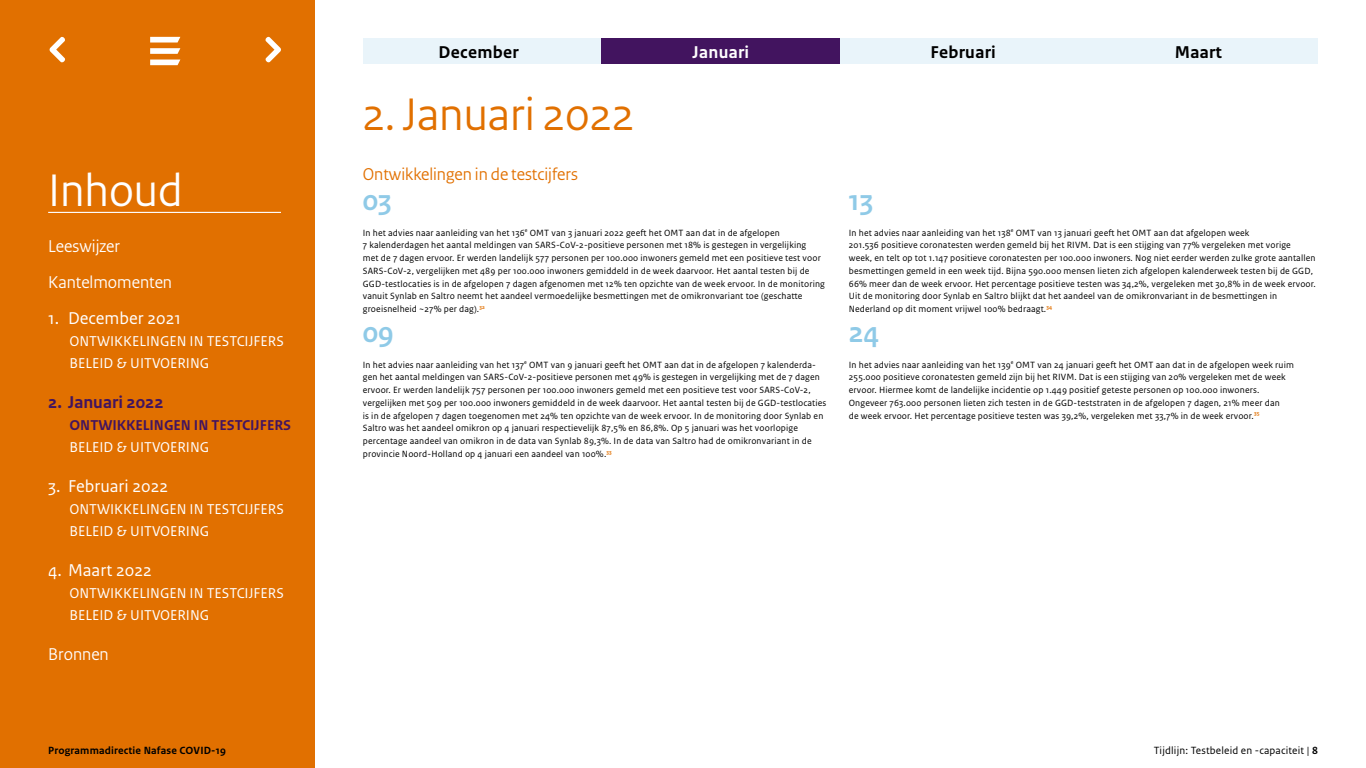
<style>
.page{position:relative;width:1366px;height:768px;background:#fff}
.page>*{position:absolute;margin:0;border:0;box-sizing:border-box;transform-origin:0 0}
.Kop_1{font:48px "Rijksoverheid Sans Heading";color:#e17000}
.Kop_1-2{font:48px "Rijksoverheid Sans Heading";color:#fff}
.Dag{font:700 30px "Rijksoverheid Sans Heading";color:#8fcae7}
.Kop_2_genummerd-1a{font:18px "Rijksoverheid Sans Text";color:#fff}
.Kop_2{font:18px "Rijksoverheid Sans Heading";color:#fff}
.Kop_3{font:18px "Rijksoverheid Sans Heading";color:#e17000}
.Maand_Zwart{font:700 18px "Rijksoverheid Sans Text";letter-spacing:.015em;color:#000}
.Kop_2_genummerd-1{font:700 18px "Rijksoverheid Sans Text";color:#42145f}
.Maand_Wit{font:700 18px "Rijksoverheid Sans Text";letter-spacing:.015em;color:#fff}
.Kop_2_Inspring{font:15px "Rijksoverheid Sans Text";color:#fff}
.Kop_2_Inspring-2{font:700 15px "Rijksoverheid Sans Text";color:#42145f}
.t1{font:11px "Rijksoverheid Sans Text";letter-spacing:.015em;color:#000}
.t2{font:700 11px "Rijksoverheid Sans Text";letter-spacing:.015em;color:#000}
.Plat{font:9.5px/12.8px "Rijksoverheid Sans Text";letter-spacing:.015em;color:#000}
.s1{font-weight:700}
</style>
<div class="page">
<div style="left:0;top:0;width:315px;height:768px;background:#e17000"></div>
<hr style="left:48px;top:212px;width:233px;height:1px;background:#fff">
<svg style="left:150px;top:37px;width:30px;height:17px"></svg>
<svg style="left:150px;top:60px;width:30px;height:5px"></svg>
<svg style="left:49px;top:36px;width:16px;height:27px"></svg>
<svg style="left:265px;top:36px;width:16px;height:27px"></svg>
<div style="left:363px;top:38px;width:239px;height:26px;background:#e9f4fa"></div>
<div style="left:602px;top:38px;width:238px;height:26px;background:#42145f"></div>
<div style="left:840px;top:38px;width:239px;height:26px;background:#e9f4fa"></div>
<div style="left:1079px;top:38px;width:239px;height:26px;background:#e9f4fa"></div>
<h1 class="Kop_1-2" style="left:48px;top:163px;width:136px">Inhoud</h1>
<h2 class="Kop_2" style="left:48px;top:236px;width:73px">Leeswijzer</h2>
<h2 class="Kop_2" style="left:48px;top:272px;width:125px">Kantelmomenten</h2>
<h2 class="Kop_2_genummerd-1a" style="left:48px;top:308px;width:134px">1. December 2021</h2>
<h2 class="Kop_2_Inspring" style="left:69px;top:333px;width:216px">ONTWIKKELINGEN IN TESTCIJFERS</h2>
<h2 class="Kop_2_Inspring" style="left:69px;top:355px;width:141px">BELEID &amp; UITVOERING</h2>
<h2 class="Kop_2_genummerd-1" style="left:48px;top:392px;width:117px">2. Januari 2022</h2>
<h2 class="Kop_2_Inspring-2" style="left:69px;top:417px;width:223px">ONTWIKKELINGEN IN TESTCIJFERS</h2>
<h2 class="Kop_2_Inspring" style="left:69px;top:439px;width:141px">BELEID &amp; UITVOERING</h2>
<h2 class="Kop_2_genummerd-1a" style="left:48px;top:476px;width:122px">3. Februari 2022</h2>
<h2 class="Kop_2_Inspring" style="left:69px;top:501px;width:216px">ONTWIKKELINGEN IN TESTCIJFERS</h2>
<h2 class="Kop_2_Inspring" style="left:69px;top:523px;width:141px">BELEID &amp; UITVOERING</h2>
<h2 class="Kop_2_genummerd-1a" style="left:48px;top:560px;width:105px">4. Maart 2022</h2>
<h2 class="Kop_2_Inspring" style="left:69px;top:585px;width:216px">ONTWIKKELINGEN IN TESTCIJFERS</h2>
<h2 class="Kop_2_Inspring" style="left:69px;top:607px;width:141px">BELEID &amp; UITVOERING</h2>
<h2 class="Kop_2" style="left:48px;top:644px;width:62px">Bronnen</h2>
<p class="Maand_Zwart" style="left:439px;top:42px;width:82px">December</p>
<p class="Maand_Wit" style="left:693px;top:42px;width:58px">Januari</p>
<p class="Maand_Zwart" style="left:931px;top:42px;width:67px">Februari</p>
<p class="Maand_Zwart" style="left:1175px;top:42px;width:49px">Maart</p>
<h1 class="Kop_1" style="left:363px;top:86px;width:273px">2. Januari 2022</h1>
<h1 class="Kop_3" style="left:363px;top:164px;width:217px">Ontwikkelingen in de testcijfers</h1>
<h2 class="Dag" style="left:363px;top:183px;width:30px">03</h2>
<p class="Plat" style="left:363px;top:226px;width:464px">In het advies naar aanleiding van het 136<sup>e</sup> OMT van 3 januari 2022 geeft het OMT aan dat in de afgelopen<br>7 kalenderdagen het aantal meldingen van SARS-CoV-2-positieve personen met 18% is gestegen in vergelijking<br>met de 7 dagen ervoor. Er werden landelijk 577 personen per 100.000 inwoners gemeld met een positieve test voor SARS-CoV-2, vergelijken met 489 per 100.000 inwoners gemiddeld in de week daarvoor. Het aantal testen bij de GGD-testlocaties is in de afgelopen 7 dagen afgenomen met 12% ten opzichte van de week ervoor. In de monitoring vanuit Synlab en Saltro neemt het aandeel vermoedelijke besmettingen met de omikronvariant toe (geschatte groeisnelheid ~27% per dag).<sup>32</sup></p>
<h2 class="Dag" style="left:363px;top:315px;width:32px">09</h2>
<p class="Plat" style="left:363px;top:358px;width:465px">In het advies naar aanleiding van het 137<sup>e</sup> OMT van 9 januari geeft het OMT aan dat in de afgelopen 7 kalenderda&shy;gen het aantal meldingen van SARS-CoV-2-positieve personen met 49% is gestegen in vergelijking met de 7 dagen ervoor. Er werden landelijk 757 personen per 100.000 inwoners gemeld met een positieve test voor SARS-CoV-2, vergelijken met 509 per 100.000 inwoners gemiddeld in de week daarvoor. Het aantal testen bij de GGD-testlocaties is in de afgelopen 7 dagen toegenomen met 24% ten opzichte van de week ervoor. In de monitoring door Synlab en</p>
<p class="Plat" style="left:363px;top:422px;width:437px">Saltro was het aandeel omikron op 4 januari respectievelijk 87,5% en 86,8%. Op 5 januari was het voorlopige</p>
<p class="Plat" style="left:363px;top:435px;width:450px">percentage aandeel van omikron in de data van Synlab 89,3%. In de data van Saltro had de omikronvariant in de provincie Noord-Holland op 4 januari een aandeel van 100%.<sup>33</sup></p>
<h2 class="Dag" style="left:849px;top:183px;width:26px">13</h2>
<p class="Plat" style="left:849px;top:226px;width:402px">In het advies naar aanleiding van het 138<sup>e</sup> OMT van 13 januari geeft het OMT aan dat afgelopen week</p>
<p class="Plat" style="left:849px;top:239px;width:469px">201.536 positieve coronatesten werden gemeld bij het RIVM. Dat is een stijging van 77% vergeleken met vorige week, en telt op tot 1.147 positieve coronatesten per 100.000 inwoners. Nog niet eerder werden zulke grote aantallen besmettingen gemeld in een week tijd. Bijna 590.000 mensen lieten zich afgelopen kalenderweek testen bij de GGD, 66% meer dan de week ervoor. Het percentage positieve testen was 34,2%, vergeleken met 30,8% in de week ervoor.<br>Uit de monitoring door Synlab en Saltro blijkt dat het aandeel van de omikronvariant in de besmettingen in</p>
<p class="Plat" style="left:849px;top:303px;width:205px">Nederland op dit moment vrijwel 100% bedraagt.<sup>34</sup></p>
<h2 class="Dag" style="left:849px;top:315px;width:32px">24</h2>
<p class="Plat" style="left:849px;top:358px;width:447px">In het advies naar aanleiding van het 139<sup>e</sup> OMT van 24 januari geeft het OMT aan dat in de afgelopen week ruim<br>255.000 positieve coronatesten gemeld zijn bij het RIVM. Dat is een stijging van 20% vergeleken met de week</p>
<p class="Plat" style="left:849px;top:384px;width:412px">ervoor. Hiermee komt de landelijke incidentie op 1.449 positief geteste personen op 100.000 inwoners.</p>
<p class="Plat" style="left:849px;top:396px;width:432px">Ongeveer 763.000 personen lieten zich testen in de GGD-teststraten in de afgelopen 7 dagen, 21% meer dan</p>
<p class="Plat" style="left:849px;top:409px;width:412px">de week ervoor. Het percentage positieve testen was 39,2%, vergeleken met 33,7% in de week ervoor.<sup>35</sup></p>
<p class="t2" style="left:48px;top:744px;width:179px">Programmadirectie Nafase COVID-19</p>
<p class="t1" style="left:1154px;top:744px;width:166px">Tijdlijn: Testbeleid en -capaciteit | <span class="s1">8</span></p>
</div>
